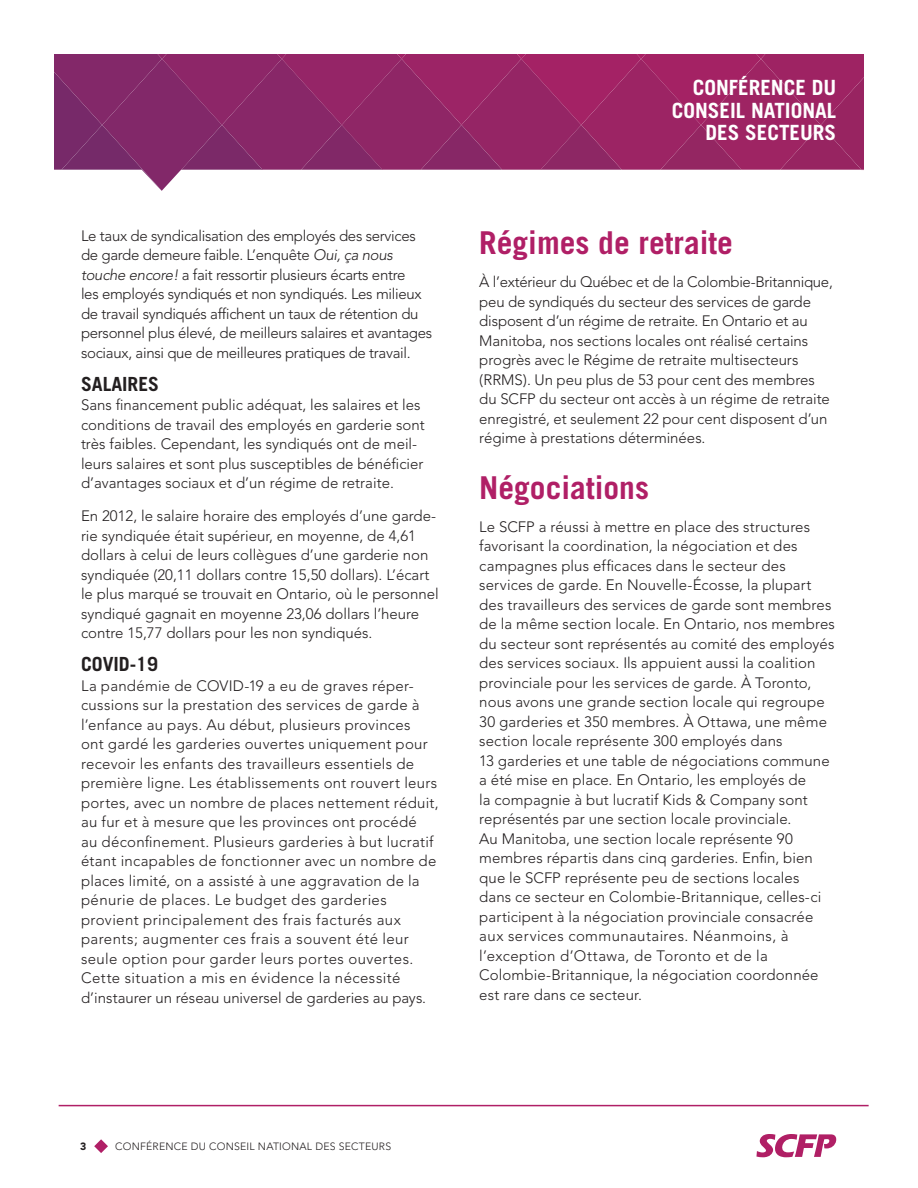
<style>
.page{position:relative;width:918px;height:1188px;background:#fff}
.page>*{position:absolute;margin:0;border:0;box-sizing:border-box;transform-origin:0 0}
.t1{font:700 31.5px "Trade Gothic";color:#b01f66}
.t2{font:700 21px/22.5px "Trade Gothic";color:#fff;text-align:right}
.t3{font:700 19.5px "Trade Gothic";color:#231f20}
.t4{font:300 15px/19.5px "Avenir";letter-spacing:.005em;color:#231f20}
.t5{font:300 15px/19.5px "Avenir";letter-spacing:-.02em;color:#231f20}
.t6{font:300 10.5px "Avenir";letter-spacing:.02em;color:#231f20}
.t7{font:900 10.5px "Avenir";color:#231f20}
.s1{font-style:italic}
</style>
<div class="page">
<svg style="left:94px;top:1139px;width:14px;height:14px"></svg>
<svg style="left:54px;top:54px;width:810px;height:137px;background:#a1467d"></svg>
<hr style="left:59px;top:1105px;width:810px;height:1px;background:#b01f66">
<svg style="left:756px;top:1134px;width:80px;height:23px"></svg>
<p class="t5" style="left:81px;top:226px;width:353px">Le taux de syndicalisation des employés des services de garde demeure faible. L’enquête <span class="s1">Oui, ça nous touche encore!</span> a fait ressortir plusieurs écarts entre<br>les employés syndiqués et non syndiqués. Les milieux de travail syndiqués affichent un taux de rétention du personnel plus élevé, de meilleurs salaires et avantages sociaux, ainsi que de meilleures pratiques de travail.</p>
<h3 class="t3" style="left:81px;top:372px;width:80px">SALAIRES</h3>
<p class="t4" style="left:81px;top:395px;width:345px">Sans financement public adéquat, les salaires et les conditions de travail des employés en garderie sont très faibles. Cependant, les syndiqués ont de meil&shy;leurs salaires et sont plus susceptibles de bénéficier d’avantages sociaux et d’un régime de retraite.</p>
<p class="t4" style="left:81px;top:506px;width:359px">En 2012, le salaire horaire des employés d’une garde&shy;rie syndiquée était supérieur, en moyenne, de 4,61 dollars à celui de leurs collègues d’une garderie non syndiquée (20,11 dollars contre 15,50 dollars). L’écart le plus marqué se trouvait en Ontario, où le personnel syndiqué gagnait en moyenne 23,06 dollars l’heure contre 15,77 dollars pour les non syndiqués.</p>
<h3 class="t3" style="left:81px;top:652px;width:78px">COVID-19</h3>
<p class="t4" style="left:81px;top:676px;width:359px">La pandémie de COVID-19 a eu de graves réper&shy;cussions sur la prestation des services de garde à l’enfance au pays. Au début, plusieurs provinces<br>ont gardé les garderies ouvertes uniquement pour recevoir les enfants des travailleurs essentiels de première ligne. Les établissements ont rouvert leurs portes, avec un nombre de places nettement réduit, au fur et à mesure que les provinces ont procédé<br>au déconfinement. Plusieurs garderies à but lucratif étant incapables de fonctionner avec un nombre de places limité, on a assisté à une aggravation de la pénurie de places. Le budget des garderies provient principalement des frais facturés aux parents; augmenter ces frais a souvent été leur seule option pour garder leurs portes ouvertes.<br>Cette situation a mis en évidence la nécessité d’instaurer un réseau universel de garderies au pays.</p>
<h2 class="t2" style="left:672px;top:76px;width:166px">CONFÉRENCE DU<br>CONSEIL NATIONAL<br>DES SECTEURS</h2>
<h1 class="t1" style="left:479px;top:224px;width:255px">Régimes de retraite</h1>
<p class="t4" style="left:479px;top:273px;width:355px">À l’extérieur du Québec et de la Colombie-Britannique, peu de syndiqués du secteur des services de garde disposent d’un régime de retraite. En Ontario et au Manitoba, nos sections locales ont réalisé certains progrès avec le Régime de retraite multisecteurs (RRMS). Un peu plus de 53 pour cent des membres du SCFP du secteur ont accès à un régime de retraite enregistré, et seulement 22 pour cent disposent d’un régime à prestations déterminées.</p>
<h1 class="t1" style="left:479px;top:468px;width:171px">Négociations</h1>
<p class="t4" style="left:479px;top:517px;width:357px">Le SCFP a réussi à mettre en place des structures favorisant la coordination, la négociation et des campagnes plus efficaces dans le secteur des services de garde. En Nouvelle-Écosse, la plupart des travailleurs des services de garde sont membres de la même section locale. En Ontario, nos membres du secteur sont représentés au comité des employés des services sociaux. Ils appuient aussi la coalition provinciale pour les services de garde. À Toronto, nous avons une grande section locale qui regroupe 30 garderies et 350 membres. À Ottawa, une même section locale représente 300 employés dans<br>13 garderies et une table de négociations commune a été mise en place. En Ontario, les employés de<br>la compagnie à but lucratif Kids &amp; Company sont représentés par une section locale provinciale.<br>Au Manitoba, une section locale représente 90 membres répartis dans cinq garderies. Enfin, bien que le SCFP représente peu de sections locales dans ce secteur en Colombie-Britannique, celles-ci participent à la négociation provinciale consacrée aux services communautaires. Néanmoins, à l’exception d’Ottawa, de Toronto et de la Colombie-Britannique, la négociation coordonnée est rare dans ce secteur.</p>
<p class="t7" style="left:80px;top:1140px;width:8px">3</p>
<p class="t6" style="left:115px;top:1141px;width:277px">CONFÉRENCE DU CONSEIL NATIONAL DES SECTEURS</p>
</div>
